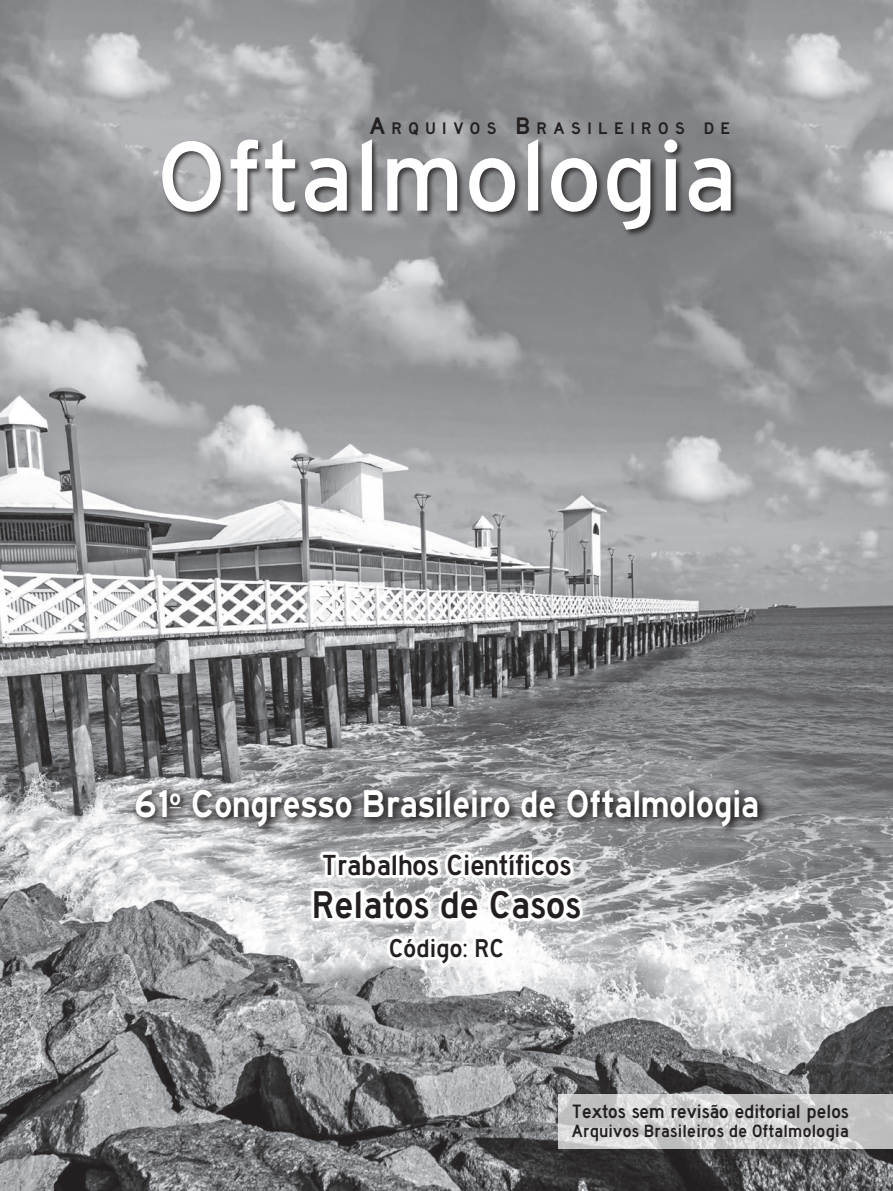
<style>
.page{position:relative;width:893px;height:1191px;background:#fff}
.page>*{position:absolute;margin:0;border:0;box-sizing:border-box;transform-origin:0 0}
.t1{font:36px "highwaygothicwide";color:#fff;scale:.9 1}
.t2{font:36px "highwaygothic";color:#231f20}
.t3{font:27px "highwaygothic";color:#231f20}
.t4{font:24px "highwaygothic";color:#231f20}
.t5{font:18px "highwaygothic";color:#231f20}
.t6{font:16.5px "highwaygothic";letter-spacing:.02em;color:#231f20}
.t7{font:15.6px "highwaygothic";letter-spacing:.38em;color:#231f20;scale:1.07 1}
.s1{font-size:22.35px}
</style>
<div class="page">
<img style="left:0;top:0;width:893px;height:1191px">
<div style="left:160px;top:138px;width:578px;height:99px;background:#231f20;opacity:.8"></div>
<svg style="left:162px;top:139px;width:569px;height:90px"></svg>
<div style="left:304px;top:844px;width:286px;height:130px;background:#fff;opacity:.75"></div>
<svg style="left:308px;top:844px;width:280px;height:127px"></svg>
<svg style="left:130px;top:783px;width:640px;height:55px;background:#808082"></svg>
<div style="left:560px;top:1096px;width:333px;height:71px;background:#231f20;opacity:.75"></div>
<svg style="left:558px;top:1094px;width:335px;height:54px;background:#cdcccd"></svg>
<p class="t7" style="left:370px;top:119px;width:339px"><span class="s1">A</span>RQUIVOS <span class="s1">b</span>RASILEIROS DE</p>
<p class="t1" style="left:134px;top:782px;width:696px">61<sup>o</sup> Congresso Brasileiro de Oftalmologia</p>
<p class="t3" style="left:322px;top:849px;width:251px">Trabalhos Científicos</p>
<p class="t2" style="left:312px;top:883px;width:270px">Relatos de Casos</p>
<p class="t4" style="left:389px;top:934px;width:117px">Código: RC</p>
<p class="t5" style="left:572px;top:1100px;width:278px">Textos sem revisão editorial pelos</p>
<p class="t6" style="left:572px;top:1121px;width:278px">Arquivos Brasileiros de Oftalmologia</p>
</div>
